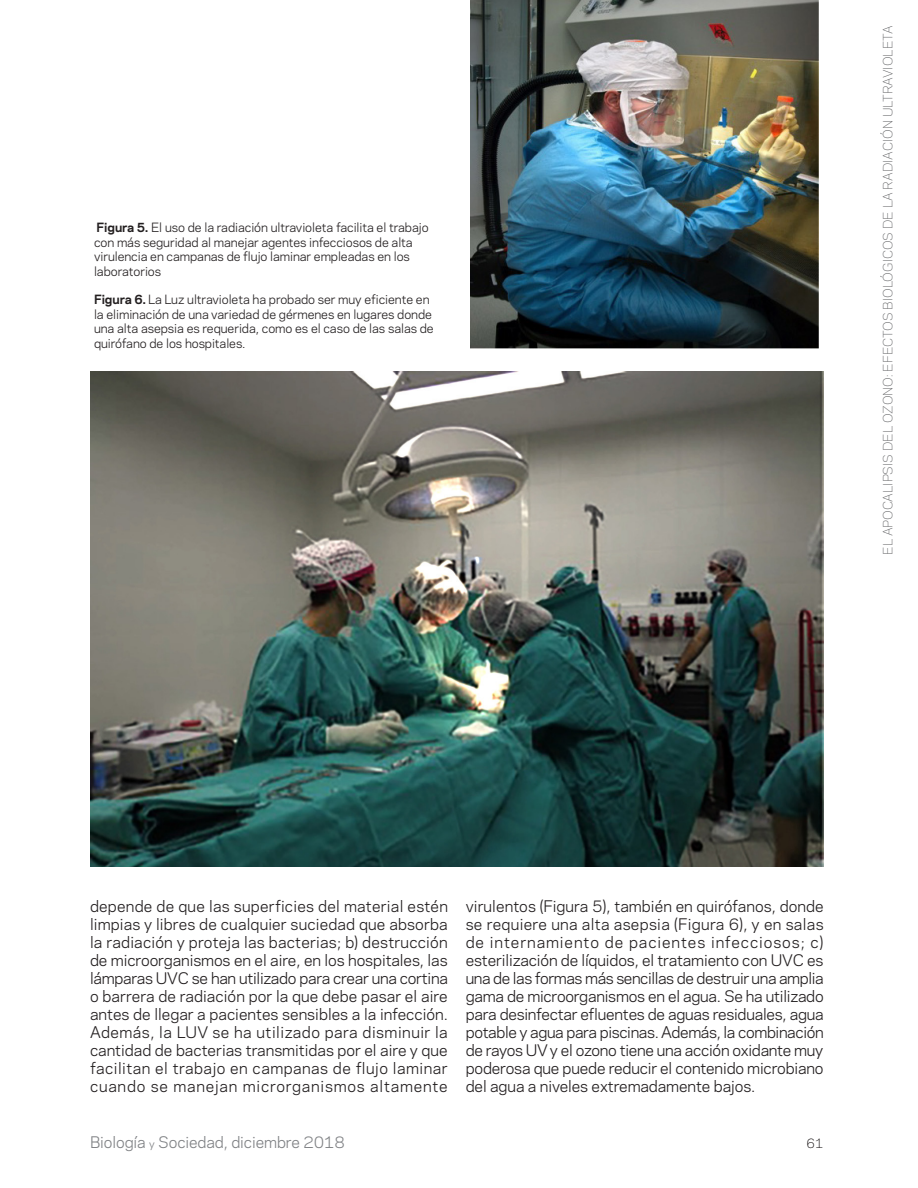
<style>
.page{position:relative;width:918px;height:1188px;background:#fff}
.page>*{position:absolute;margin:0;border:0;box-sizing:border-box;transform-origin:0 0}
.t1{font:15px/18px "Galaxie Polaris";letter-spacing:.01em;color:#231f20;text-align:justify}
.t2{font:15px "Galaxie Polaris";letter-spacing:-.005em;color:#808285}
.t3{font:300 12.15px "Galaxie Polaris";color:#231f20}
.piede_foto{font:12px/14.4px "Galaxie Polaris";letter-spacing:-.005em;color:#231f20}
.t4{font:300 12px "Galaxie Polaris";color:#57585a}
.s1{font-weight:700}
.s2{font-size:10.5px}
</style>
<div class="page">
<img style="left:90px;top:371px;width:734px;height:496px">
<img style="left:471px;top:0;width:347px;height:348px">
<p class="piede_foto" style="left:94px;top:220px;width:336px"><span class="s1">Figura 5.</span> El uso de la radiación ultravioleta facilita el trabajo con más seguridad al manejar agentes infecciosos de alta virulencia en campanas de flujo laminar empleadas en los laboratorios</p>
<p class="piede_foto" style="left:94px;top:292px;width:341px"><span class="s1">Figura 6.</span> La Luz ultravioleta ha probado ser muy eficiente en la eliminación de una variedad de gérmenes en lugares donde una alta asepsia es requerida, como es el caso de las salas de quirófano de los hospitales.</p>
<p class="t4" style="left:879px;top:555px;width:531px;rotate:-90deg">EL APOCALIPSIS DEL OZONO: EFECTOS BIOLÓGICOS DE LA RADIACIÓN ULTRAVIOLETA</p>
<p class="t1" style="left:90px;top:896px;width:360px">depende de que las superficies del material estén limpias y libres de cualquier suciedad que absorba la radiación y proteja las bacterias; b) destrucción de microorganismos en el aire, en los hospitales, las lámparas UVC se han utilizado para crear una cortina o barrera de radiación por la que debe pasar el aire antes de llegar a pacientes sensibles a la infección.<br>Además, la LUV se ha utilizado para disminuir la cantidad de bacterias transmitidas por el aire y que facilitan el trabajo en campanas de flujo laminar cuando se manejan microrganismos altamente</p>
<p class="t1" style="left:466px;top:896px;width:360px">virulentos (Figura 5), también en quirófanos, donde se requiere una alta asepsia (Figura 6), y en salas de internamiento de pacientes infecciosos; c) esterilización de líquidos, el tratamiento con UVC es una de las formas más sencillas de destruir una amplia gama de microorganismos en el agua. Se ha utilizado para desinfectar efluentes de aguas residuales, agua potable y agua para piscinas. Además, la combinación de rayos UV y el ozono tiene una acción oxidante muy poderosa que puede reducir el contenido microbiano del agua a niveles extremadamente bajos.</p>
<p class="t2" style="left:90px;top:1131px;width:257px">Biología <span class="s2">y</span> Sociedad, diciembre 2018</p>
<p class="t3" style="left:807px;top:1134px;width:18px">61</p>
</div>
